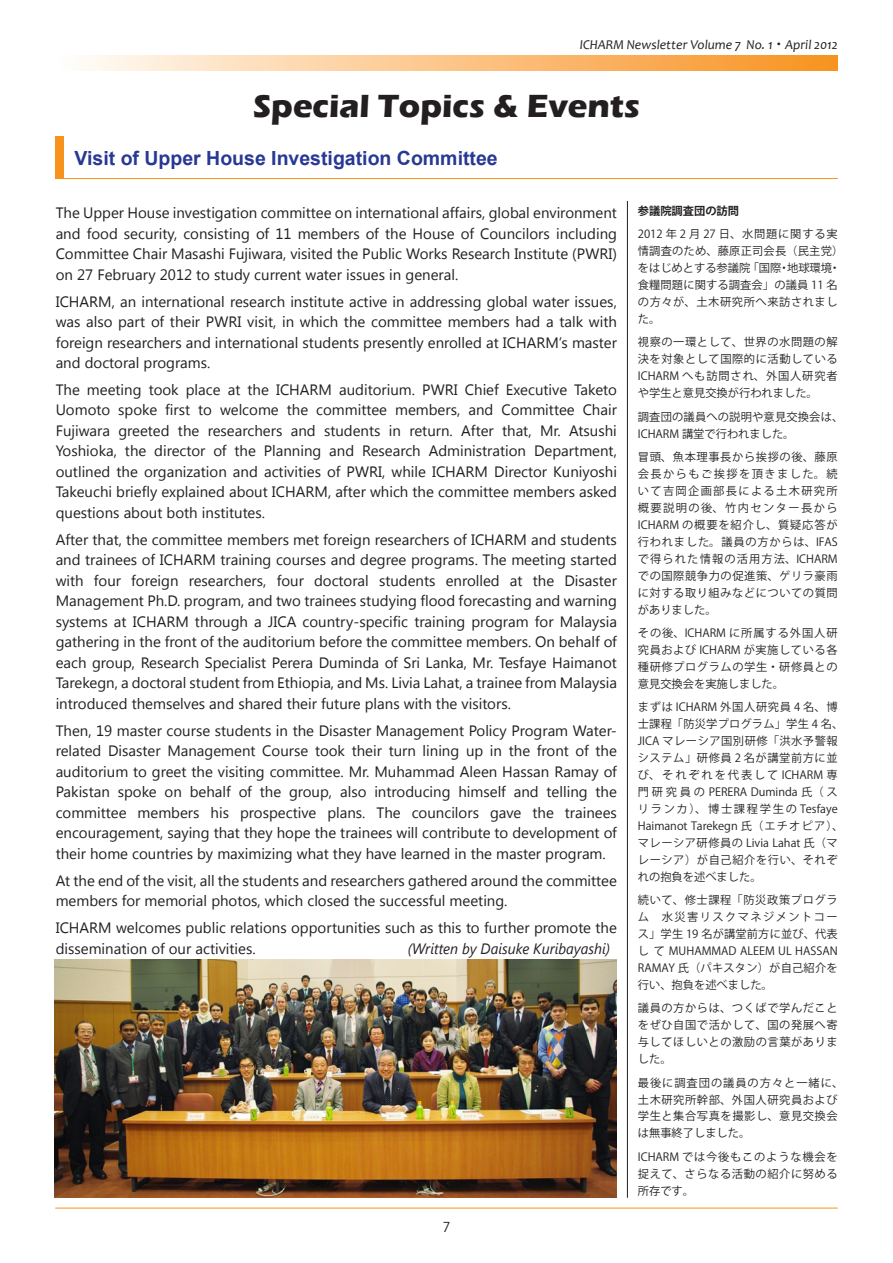
<style>
.page{position:relative;width:893px;height:1263px;background:#fff}
.page>*{position:absolute;margin:0;border:0;box-sizing:border-box;transform-origin:0 0}
.t1{font:700 33px "Eras ITC";color:#231f20}
.t2{font:700 19.5px "Arial";color:#273895}
.t3{font:15px/20.5px "Segoe UI";color:#231f20;text-align:justify}
.t4{font:italic 15px "Segoe UI";color:#231f20;scale:.95 1}
.t5{font:italic 13.5px "Candara";color:#231f20}
.t6{font:13.5px "Koz Go Pro";color:#231f20}
.t7{font:11.25px/17px "Koz Go Pro";letter-spacing:.045em;color:#231f20;text-align:justify}
.t8{font:11.25px/17px "Koz Go Pro";letter-spacing:.015em;color:#231f20}
.t9{font:700 11.25px "Koz Go Pro";color:#231f20}
.s1{font-family:"Koz Min Pro";font-style:normal}
</style>
<div class="page">
<svg style="left:86px;top:55px;width:752px;height:15px;background:#fbc486"></svg>
<hr style="left:55px;top:1208px;width:783px;height:1px;background:#f7931d">
<div style="left:55px;top:136px;width:9px;height:43px;background:#f7931d"></div>
<hr style="left:55px;top:178px;width:783px;height:1px;background:#f7931d">
<hr style="left:627px;top:201px;width:1px;height:997px;background:#231f20">
<img style="left:55px;top:959px;width:561px;height:239px">
<p class="t5" style="left:580px;top:36px;width:259px">ICHARM Newsletter Volume 7 No. 1 <span class="s1">・</span> April 2012</p>
<p class="t1" style="left:253px;top:87px;width:388px">Special Topics &amp; Events</p>
<p class="t2" style="left:74px;top:145px;width:425px">Visit of Upper House Investigation Committee</p>
<p class="t9" style="left:638px;top:203px;width:103px">参議院調査団の訪問</p>
<p class="t8" style="left:638px;top:226px;width:207px">2012 年 2 月 27 日、水問題に関する実情調査のため、藤原正司会長（民主党）をはじめとする参議院「国際・地球環境・食糧問題に関する調査会」の議員 11 名の方々が、土木研究所へ来訪されました。</p>
<p class="t7" style="left:638px;top:334px;width:201px">視察の一環として、世界の水問題の解決を対象として国際的に活動しているICHARM へも訪問され、外国人研究者や学生と意見交換が行われました。</p>
<p class="t8" style="left:638px;top:408px;width:207px">調査団の議員への説明や意見交換会は、<br>ICHARM 講堂で行われました。</p>
<p class="t7" style="left:638px;top:449px;width:201px">冒頭、魚本理事長から挨拶の後、藤原会長からもご挨拶を頂きました。続いて吉岡企画部長による土木研究所概要説明の後、竹内センター長からICHARM の概要を紹介し、質疑応答が行われました。議員の方からは、IFASで得られた情報の活用方法、ICHARMでの国際競争力の促進策、ゲリラ豪雨に対する取り組みなどについての質問がありました。</p>
<p class="t7" style="left:638px;top:625px;width:201px">その後、ICHARM に所属する外国人研究員および ICHARM が実施している各種研修プログラムの学生・研修員との意見交換会を実施しました。</p>
<p class="t7" style="left:638px;top:699px;width:207px;text-align:left">まずは ICHARM 外国人研究員 4 名、博士課程「防災学プログラム」学生 4 名、<br>JICA マレーシア国別研修「洪水予警報システム」研修員 2 名が講堂前方に並び、それぞれを代表して ICHARM 専門研究員の PERERA Duminda 氏（スリランカ）、博士課程学生の Tesfaye<br>Haimanot Tarekegn 氏（エチオピア）、マレーシア研修員の Livia Lahat 氏（マレーシア）が自己紹介を行い、それぞれの抱負を述べました。</p>
<p class="t7" style="left:638px;top:892px;width:201px">続いて、修士課程「防災政策プログラム　水災害リスクマネジメントコース」学生 19 名が講堂前方に並び、代表して MUHAMMAD ALEEM UL HASSAN RAMAY 氏（パキスタン）が自己紹介を行い、抱負を述べました。</p>
<p class="t7" style="left:638px;top:1000px;width:201px">議員の方からは、つくばで学んだことをぜひ自国で活かして、国の発展へ寄与してほしいとの激励の言葉がありました。</p>
<p class="t7" style="left:638px;top:1074px;width:207px;text-align:left">最後に調査団の議員の方々と一緒に、土木研究所幹部、外国人研究員および学生と集合写真を撮影し、意見交換会は無事終了しました。</p>
<p class="t7" style="left:638px;top:1148px;width:201px">ICHARM では今後もこのような機会を捉えて、さらなる活動の紹介に努める所存です。</p>
<p class="t3" style="left:56px;top:202px;width:563px">The Upper House investigation committee on international affairs, global environment and food security, consisting of 11 members of the House of Councilors including Committee Chair Masashi Fujiwara, visited the Public Works Research Institute (PWRI) on 27 February 2012 to study current water issues in general.</p>
<p class="t3" style="left:56px;top:290px;width:563px">ICHARM, an international research institute active in addressing global water issues, was also part of their PWRI visit, in which the committee members had a talk with foreign researchers and international students presently enrolled at ICHARM’s master and doctoral programs.</p>
<p class="t3" style="left:56px;top:379px;width:563px">The meeting took place at the ICHARM auditorium. PWRI Chief Executive Taketo Uomoto spoke first to welcome the committee members, and Committee Chair Fujiwara greeted the researchers and students in return. After that, Mr. Atsushi Yoshioka, the director of the Planning and Research Administration Department, outlined the organization and activities of PWRI, while ICHARM Director Kuniyoshi Takeuchi briefly explained about ICHARM, after which the committee members asked questions about both institutes.</p>
<p class="t3" style="left:56px;top:529px;width:563px">After that, the committee members met foreign researchers of ICHARM and students and trainees of ICHARM training courses and degree programs. The meeting started with four foreign researchers, four doctoral students enrolled at the Disaster Management Ph.D. program, and two trainees studying flood forecasting and warning systems at ICHARM through a JICA country-specific training program for Malaysia gathering in the front of the auditorium before the committee members. On behalf of each group, Research Specialist Perera Duminda of Sri Lanka, Mr. Tesfaye Haimanot Tarekegn, a doctoral student from Ethiopia, and Ms. Livia Lahat, a trainee from Malaysia introduced themselves and shared their future plans with the visitors.</p>
<p class="t3" style="left:56px;top:719px;width:563px">Then, 19 master course students in the Disaster Management Policy Program Water&shy;related Disaster Management Course took their turn lining up in the front of the auditorium to greet the visiting committee. Mr. Muhammad Aleen Hassan Ramay of Pakistan spoke on behalf of the group, also introducing himself and telling the committee members his prospective plans. The councilors gave the trainees encouragement, saying that they hope the trainees will contribute to development of their home countries by maximizing what they have learned in the master program.</p>
<p class="t3" style="left:56px;top:869px;width:563px">At the end of the visit, all the students and researchers gathered around the committee members for memorial photos, which closed the successful meeting.</p>
<p class="t3" style="left:56px;top:917px;width:563px">ICHARM welcomes public relations opportunities such as this to further promote the dissemination of our activities.</p>
<p class="t4" style="left:408px;top:938px;width:215px">(Written by Daisuke Kuribayashi)</p>
<p class="t6" style="left:443px;top:1219px;width:9px">7</p>
</div>
